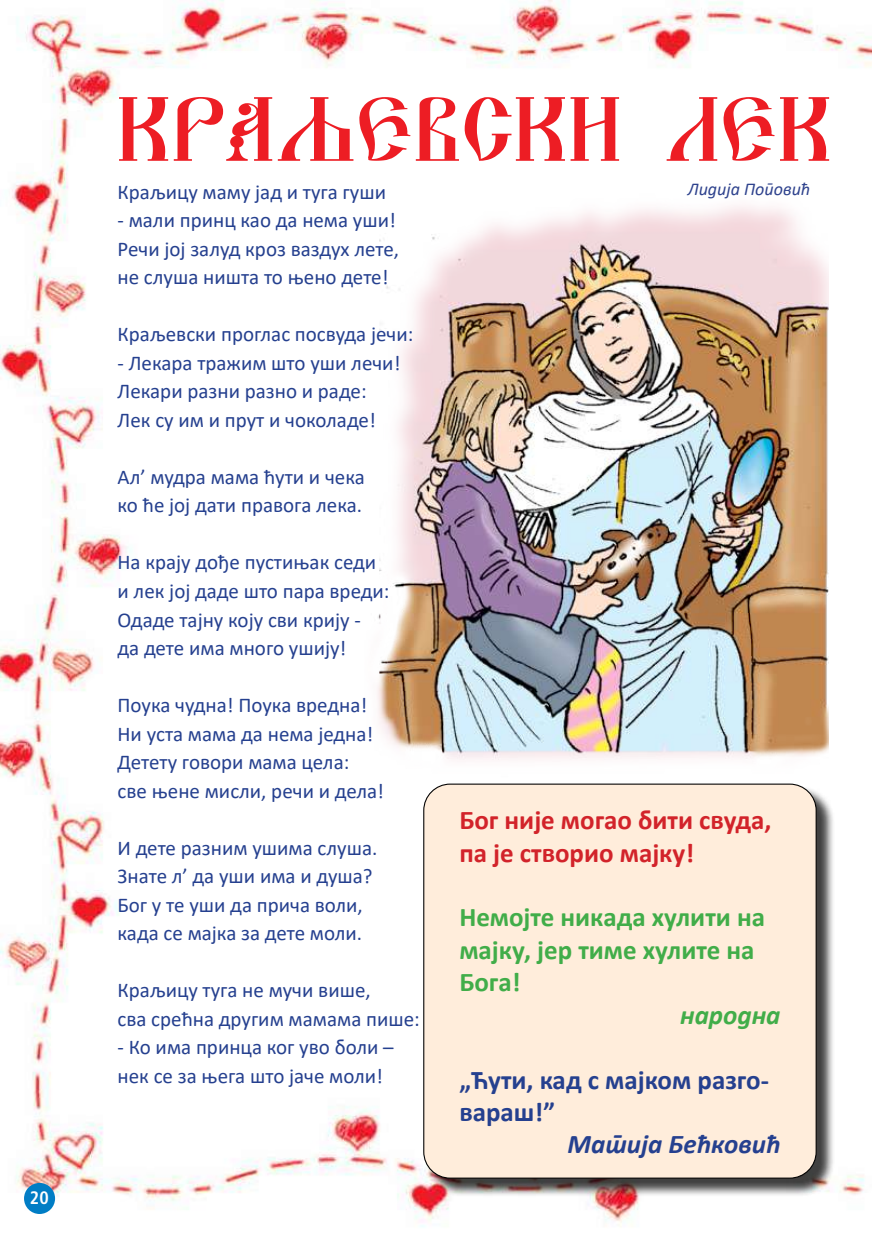
<style>
.page{position:relative;width:872px;height:1234px;background:#fff}
.page>*{position:absolute;margin:0;border:0;box-sizing:border-box;transform-origin:0 0}
.t1{font:82.5px "NK IRMOLIGION";color:#ed1d24;scale:1.13 1}
.t2{font:700 27px/32.4px "Calibri";color:#41ad49}
.t3{font:700 27px/32.4px "Calibri";color:#d2232a}
.t4{font:700 27px/32.4px "Calibri";color:#25408f}
.t5{font:italic 700 27px "Calibri";color:#25408f}
.t6{font:italic 700 27px "Calibri";color:#41ad49}
.t7{font:21px/28.5px "Calibri";color:#25408f}
.t8{font:italic 18px "Calibri";color:#2e428d}
.t9{font:700 18px "OC Frutiger Cond";color:#fff}
</style>
<div class="page">
<img style="left:0;top:0;width:872px;height:1227px">
<img style="left:364px;top:183px;width:464px;height:600px">
<div style="left:425px;top:785px;width:410px;height:411px;background:#000;opacity:.75"></div>
<div style="left:424px;top:784px;width:392px;height:393px;background:#ffeddb;border-radius:26px"></div>
<div style="left:24px;top:1182px;width:31px;height:31px;background:#007dc5;border-radius:50%"></div>
<p class="t9" style="left:30px;top:1186px;width:20px">20</p>
<h1 class="t1" style="left:116px;top:73px;width:635px">КРАЉЕВСКИ ЛЕК</h1>
<p class="t7" style="left:118px;top:177px;width:270px">Краљицу маму јад и туга гуши</p>
<p class="t7" style="left:118px;top:205px;width:283px">- мали принц као да нема уши!<br>Речи јој залуд кроз ваздух лете, не слуша ништа то њено дете!</p>
<p class="t7" style="left:118px;top:319px;width:297px">Краљевски проглас посвуда јечи:</p>
<p class="t7" style="left:118px;top:348px;width:284px">- Лекара тражим што уши лечи!<br>Лекари разни разно и раде:<br>Лек су им и прут и чоколаде!</p>
<p class="t7" style="left:118px;top:462px;width:249px">Ал’ мудра мама ћути и чека ко ће јој дати правога лека.</p>
<p class="t7" style="left:118px;top:547px;width:273px">Нa крају дође пустињак седи и лек јој даде што пара вреди:<br>Одаде тајну коју сви крију -<br>да дете има много ушију!</p>
<p class="t7" style="left:118px;top:690px;width:268px">Поука чудна! Поука вредна!<br>Ни уста мама да нема једна!<br>Детету говори мама цела:<br>све њене мисли, речи и дела!</p>
<p class="t7" style="left:118px;top:832px;width:261px">И дете разним ушима слуша.<br>Знате л’ да уши има и душа?<br>Бог у те уши да прича воли, када се мајка за дете моли.</p>
<p class="t7" style="left:118px;top:975px;width:304px">Краљицу туга не мучи више,<br>сва срећна другим мамама пише:</p>
<p class="t7" style="left:118px;top:1032px;width:278px">- Ко има принца ког уво боли – нек се за њега што јаче моли!</p>
<p class="t8" style="left:687px;top:176px;width:124px">Лидија Поповић</p>
<p class="t3" style="left:459px;top:803px;width:314px">Бог није могао бити свуда, па је створио мајку!</p>
<p class="t2" style="left:459px;top:900px;width:307px">Немојте никада хулити на мајку, јер тиме хулите на<br>Бога!</p>
<p class="t6" style="left:680px;top:995px;width:102px">народна</p>
<p class="t4" style="left:459px;top:1062px;width:311px">„Ћути, кад с мајком разго&shy;вараш!”</p>
<p class="t5" style="left:567px;top:1124px;width:214px">Матија Бећковић</p>
</div>
